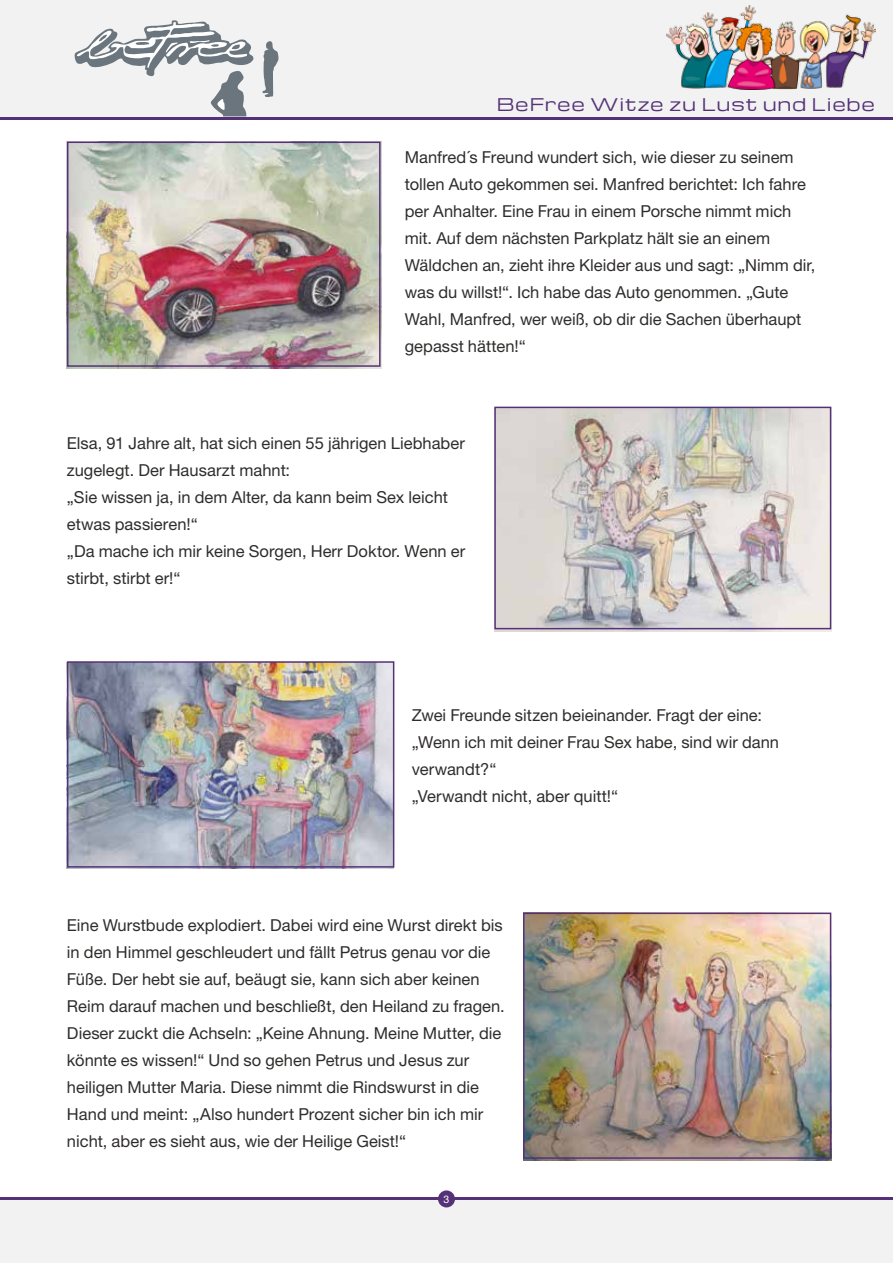
<style>
.page{position:relative;width:893px;height:1263px;background:#fff}
.page>*{position:absolute;margin:0;border:0;box-sizing:border-box;transform-origin:0 0}
.t1{font:17.1px "Michroma";letter-spacing:.065em;color:#553278}
.t2{font:16.5px/27px "Helvetica Neue LT Std";color:#2f2d2c}
.t3{font:10.5px "Helvetica Neue LT Std";color:#fff}
</style>
<div class="page">
<div style="left:0;top:0;width:893px;height:118px;background:#f2f2f2"></div>
<svg style="left:74px;top:20px;width:180px;height:96px"></svg>
<svg style="left:262px;top:41px;width:17px;height:56px"></svg>
<hr style="left:0;top:117px;width:893px;height:2px;background:#553278">
<div style="left:0;top:1199px;width:893px;height:64px;background:#f2f2f2"></div>
<hr style="left:0;top:1198px;width:893px;height:2px;background:#553278">
<div style="left:438px;top:1190px;width:17px;height:17px;background:#553278;border-radius:50%"></div>
<img style="left:666px;top:6px;width:210px;height:84px">
<img style="left:67px;top:145px;width:314px;height:224px">
<img style="left:495px;top:410px;width:336px;height:222px">
<img style="left:67px;top:664px;width:326px;height:205px">
<img style="left:523px;top:915px;width:308px;height:245px">
<div style="left:67px;top:142px;width:314px;height:225px;border:2px solid #553278"></div>
<div style="left:494px;top:407px;width:337px;height:222px;border:2px solid #553278"></div>
<div style="left:67px;top:661px;width:327px;height:207px;border:2px solid #553278"></div>
<div style="left:523px;top:912px;width:308px;height:247px;border:2px solid #553278"></div>
<p class="t1" style="left:497px;top:95px;width:380px">BeFree Witze zu Lust und Liebe</p>
<p class="t2" style="left:405px;top:143px;width:412px">Manfred´s Freund wundert sich, wie dieser zu seinem tollen Auto gekommen sei. Manfred berichtet: Ich fahre per Anhalter. Eine Frau in einem Porsche nimmt mich mit. Auf dem nächsten Parkplatz hält sie an einem Wäldchen an, zieht ihre Kleider aus und sagt: „Nimm dir, was du willst!“. Ich habe das Auto genommen. „Gute Wahl, Manfred, wer weiß, ob dir die Sachen überhaupt gepasst hätten!“</p>
<p class="t2" style="left:67px;top:429px;width:400px">Elsa, 91 Jahre alt, hat sich einen 55 jährigen Liebhaber zugelegt. Der Hausarzt mahnt:<br>„Sie wissen ja, in dem Alter, da kann beim Sex leicht etwas passieren!“<br>„Da mache ich mir keine Sorgen, Herr Doktor. Wenn er stirbt, stirbt er!“</p>
<p class="t2" style="left:412px;top:701px;width:369px">Zwei Freunde sitzen beieinander. Fragt der eine: „Wenn ich mit deiner Frau Sex habe, sind wir dann verwandt?“<br>„Verwandt nicht, aber quitt!“</p>
<p class="t2" style="left:67px;top:912px;width:439px">Eine Wurstbude explodiert. Dabei wird eine Wurst direkt bis in den Himmel geschleudert und fällt Petrus genau vor die Füße. Der hebt sie auf, beäugt sie, kann sich aber keinen Reim darauf machen und beschließt, den Heiland zu fragen.<br>Dieser zuckt die Achseln: „Keine Ahnung. Meine Mutter, die könnte es wissen!“ Und so gehen Petrus und Jesus zur heiligen Mutter Maria. Diese nimmt die Rindswurst in die Hand und meint: „Also hundert Prozent sicher bin ich mir nicht, aber es sieht aus, wie der Heilige Geist!“</p>
<p class="t3" style="left:444px;top:1192px;width:7px">3</p>
</div>
